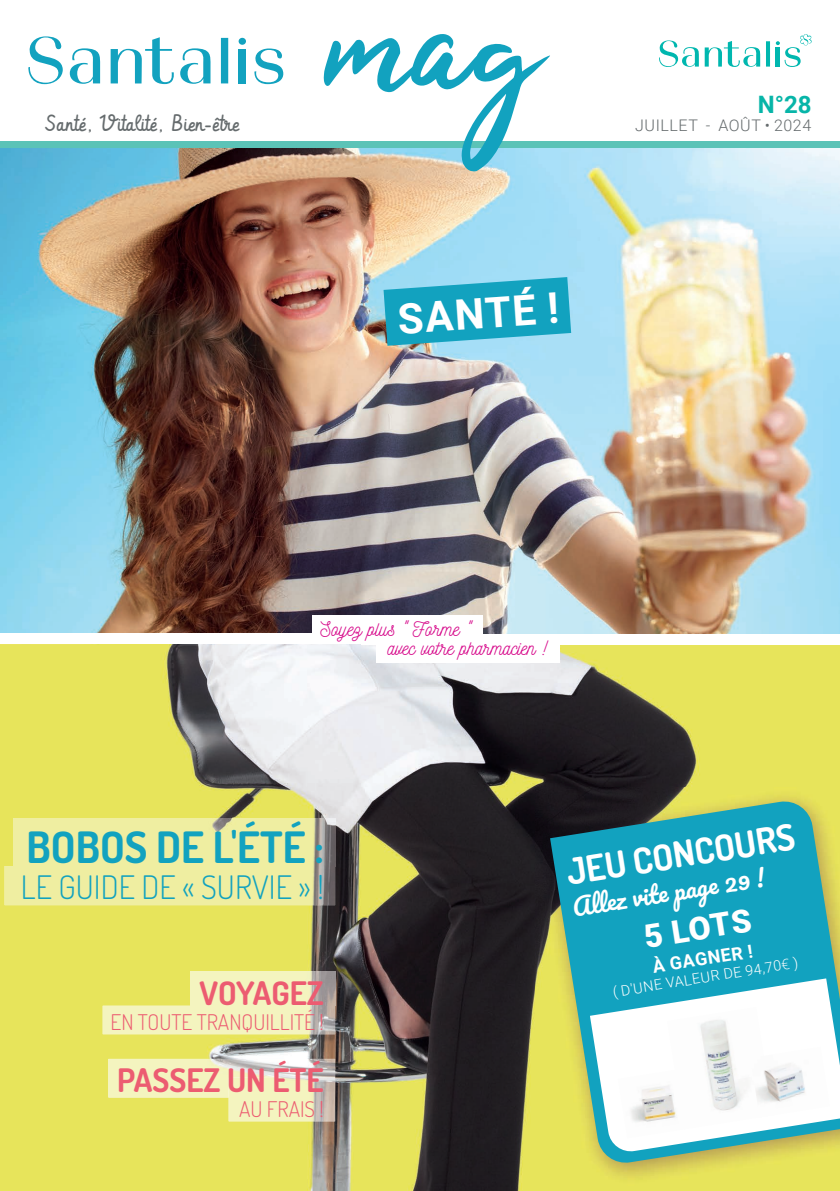
<style>
.page{position:relative;width:840px;height:1191px;background:#fff}
.page>*{position:absolute;margin:0;border:0;box-sizing:border-box;transform-origin:0 0}
.t1{font:700 43.2px "Dosis";color:#12a2bf}
.t2{font:700 42px "Roboto";color:#fff}
.t3{font:700 36px "Dosis";color:#fff}
.t4{font:700 32.4px "Dosis";color:#ec5c71}
.t5{font:300 32.4px "Dosis";color:#12a2bf}
.t6{font:900 32px "Roboto";color:#fff}
.t7{font:24px "Pacifico";color:#fff}
.t8{font:700 24px "Roboto";color:#07b5a8}
.t9{font:22px "Vibur";color:#656b6d}
.t10{font:300 21.6px "Dosis";color:#ec5c71}
.t11{font:20px "Nickainley";color:#d70c8c}
.t12{font:700 18px "Roboto";color:#fff}
.t13{font:300 16px "Roboto";letter-spacing:.035em;color:#656b6d}
.t14{font:300 14.4px "Roboto";color:#fff}
.s1{font-family:"Open Sans"}
</style>
<div class="page">
<img style="left:0;top:147px;width:839px;height:1044px">
<div style="left:376px;top:634px;width:182px;height:28px;background:#fff"></div>
<div style="left:361px;top:634px;width:478px;height:10px;background:#fff"></div>
<div style="left:0;top:633px;width:454px;height:10px;background:#fff"></div>
<div style="left:312px;top:615px;width:170px;height:29px;background:#fff"></div>
<div style="left:0;top:141px;width:839px;height:6px;background:#5bc3b7"></div>
<svg style="left:325px;top:245px;width:303px;height:133px;background:#8ec5d2"></svg>
<img style="left:190px;top:971px;width:145px;height:34px">
<img style="left:103px;top:1005px;width:232px;height:29px">
<img style="left:108px;top:1059px;width:227px;height:38px">
<img style="left:228px;top:1077px;width:107px;height:44px">
<img style="left:535px;top:788px;width:304px;height:398px">
<svg style="left:549px;top:799px;width:290px;height:365px;background:#43a59c"></svg>
<svg style="left:323px;top:34px;width:226px;height:137px"></svg>
<div style="left:238px;top:49px;width:8px;height:34px;background:#12a2bf"></div>
<div style="left:221px;top:38px;width:7px;height:45px;background:#12a2bf"></div>
<svg style="left:28px;top:36px;width:35px;height:48px"></svg>
<svg style="left:254px;top:48px;width:29px;height:36px"></svg>
<svg style="left:70px;top:48px;width:31px;height:36px"></svg>
<div style="left:238px;top:38px;width:8px;height:7px;background:#12a2bf;border-radius:50%"></div>
<svg style="left:111px;top:37px;width:100px;height:47px"></svg>
<svg style="left:766px;top:41px;width:3px;height:26px"></svg>
<svg style="left:659px;top:40px;width:101px;height:27px"></svg>
<svg style="left:775px;top:34px;width:36px;height:33px"></svg>
<svg style="left:589px;top:978px;width:250px;height:175px"></svg>
<img style="left:13px;top:818px;width:322px;height:48px">
<div style="left:5px;top:866px;width:330px;height:39px;background:#efeea1"></div>
<img style="left:617px;top:1070px;width:66px;height:68px">
<img style="left:666px;top:1007px;width:106px;height:122px">
<img style="left:749px;top:1047px;width:80px;height:70px">
<p class="t8" style="left:757px;top:88px;width:55px">N°28</p>
<p class="t9" style="left:45px;top:110px;width:195px">Santé, Vitalité, Bien-être</p>
<p class="t13" style="left:635px;top:114px;width:177px">JUILLET - AOÛT • 2024</p>
<h2 class="t2" style="left:395px;top:289px;width:163px;rotate:-4deg">SANTÉ !</h2>
<p class="t11" style="left:320px;top:616px;width:152px">Soyez plus " Forme "</p>
<p class="t11" style="left:387px;top:635px;width:161px">avec votre pharmacien !</p>
<h1 class="t1" style="left:27px;top:817px;width:298px">BOBOS DE L'ÉTÉ :</h1>
<h3 class="t5" style="left:21px;top:864px;width:304px">LE GUIDE DE « SURVIE » !</h3>
<h3 class="t4" style="left:199px;top:970px;width:126px">VOYAGEZ</h3>
<p class="t10" style="left:110px;top:1007px;width:214px">EN TOUTE TRANQUILLITÉ !</p>
<h3 class="t4" style="left:117px;top:1058px;width:208px">PASSEZ UN ÉTÉ</h3>
<p class="t10" style="left:239px;top:1094px;width:86px">AU FRAIS !</p>
<h3 class="t3" style="left:562px;top:847px;width:232px;rotate:-9deg">JEU CONCOURS</h3>
<p class="t7" style="left:570px;top:894px;width:196px;rotate:-9deg">Allez vite page 29 !</p>
<h3 class="t6" style="left:640px;top:914px;width:110px;rotate:-9deg">5 LOTS</h3>
<p class="t12" style="left:650px;top:954px;width:102px;rotate:-9deg">À GAGNER !</p>
<p class="t14" style="left:611px;top:981px;width:189px;rotate:-9deg">( D'UNE VALEUR DE 94,70<span class="s1">€</span> )</p>
</div>
